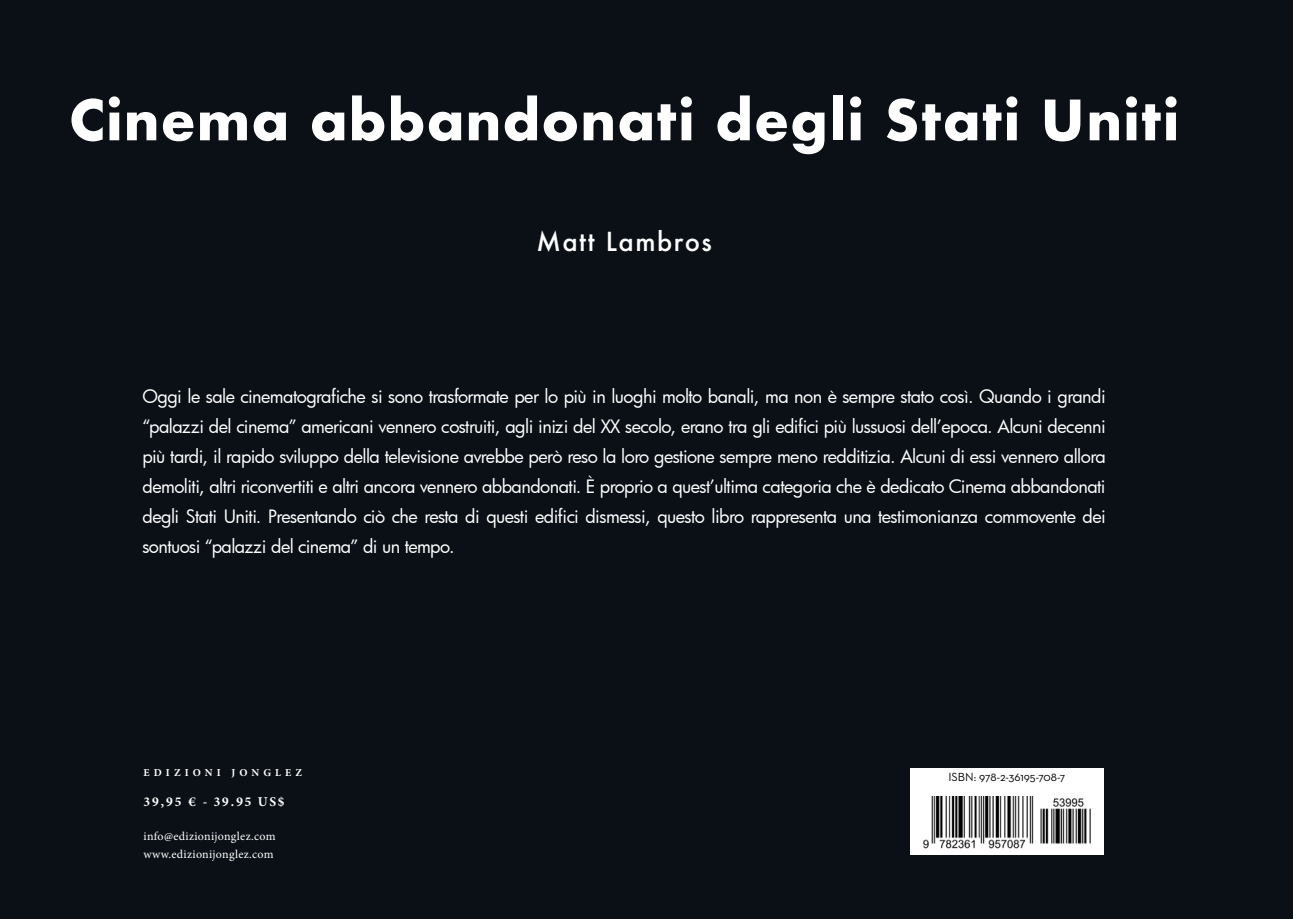
<style>
.page{position:relative;width:1293px;height:919px;background:#fff}
.page>*{position:absolute;margin:0;border:0;box-sizing:border-box;transform-origin:0 0}
.t1{font:700 54px "Futura";letter-spacing:.02em;color:#fff}
.t2{font:500 25.5px "Futura";letter-spacing:.06em;color:#fff}
.t3{font:18px/30px "Futura";letter-spacing:-.03em;color:#fff;text-align:justify}
.t4{font:700 13.5px "Minion Pro";color:#fff}
.t5{font:12px/18px "Minion Pro";letter-spacing:.025em;color:#fff}
.t6{font:12px "Neutra Text";color:#000}
.t7{font:700 10.65px "Minion Pro";letter-spacing:.39em;color:#fff}
</style>
<div class="page">
<div style="left:0;top:0;width:1293px;height:918px;background:#0a1016"></div>
<div style="left:910px;top:768px;width:193px;height:86px;background:#fff"></div>
<img style="left:922px;top:796px;width:169px;height:52px">
<h1 class="t1" style="left:69px;top:81px;width:1111px">Cinema abbandonati degli Stati Uniti</h1>
<h2 class="t2" style="left:536px;top:224px;width:177px">Matt Lambros</h2>
<p class="t3" style="left:142px;top:380px;width:964px">Oggi le sale cinematografiche si sono trasformate per lo più in luoghi molto banali, ma non è sempre stato così. Quando i grandi “palazzi del cinema” americani vennero costruiti, agli inizi del XX secolo, erano tra gli edifici più lussuosi dell’epoca. Alcuni decenni più tardi, il rapido sviluppo della televisione avrebbe però reso la loro gestione sempre meno redditizia. Alcuni di essi vennero allora demoliti, altri riconvertiti e altri ancora vennero abbandonati. È proprio a quest’ultima categoria che è dedicato Cinema abbandonati degli Stati Uniti. Presentando ciò che resta di questi edifici dismessi, questo libro rappresenta una testimonianza commovente dei sontuosi “palazzi del cinema” di un tempo.</p>
<p class="t7" style="left:144px;top:764px;width:160px">EDIZIONI JONGLEZ</p>
<p class="t6" style="left:948px;top:769px;width:119px">ISBN: 978-2-36195-708-7</p>
<p class="t4" style="left:144px;top:792px;width:143px">39,95 € - 39.95 US$</p>
<p class="t5" style="left:143px;top:827px;width:133px">info@edizionijonglez.com www.edizionijonglez.com</p>
</div>
